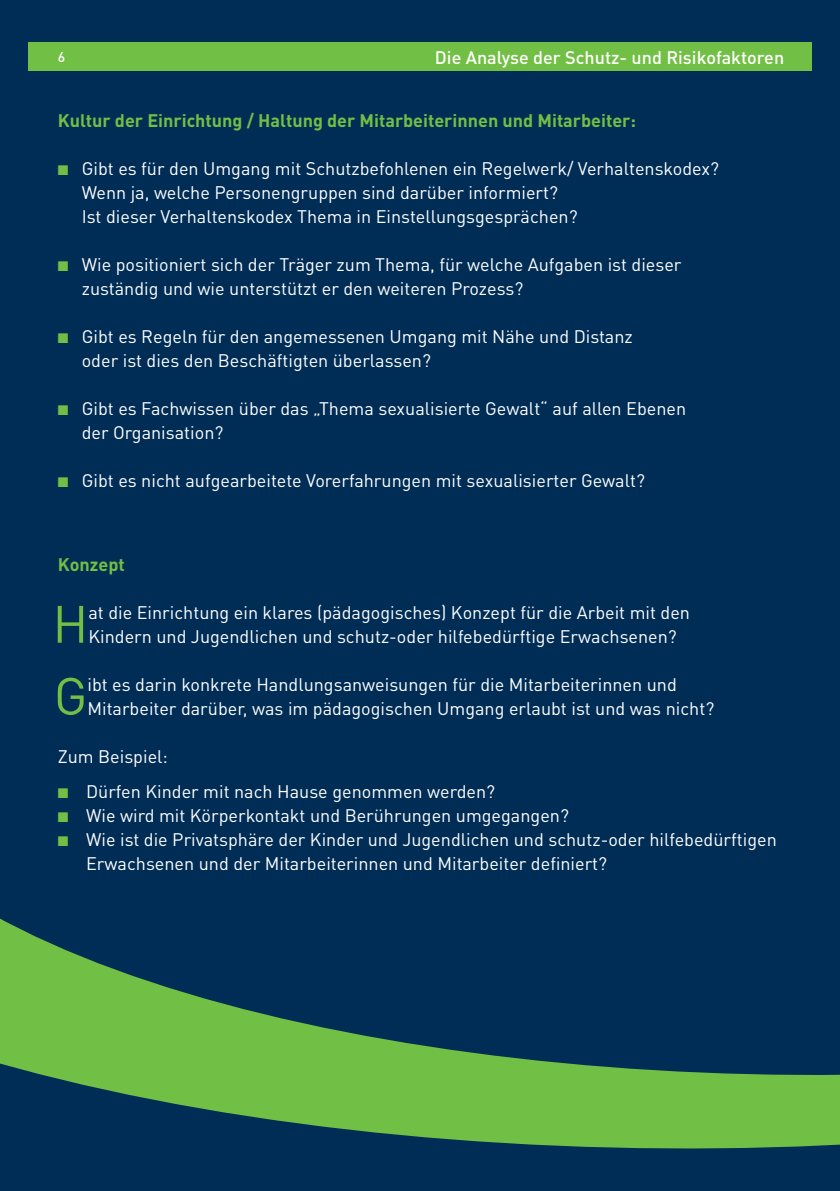
<style>
.page{position:relative;width:840px;height:1191px;background:#fff}
.page>*{position:absolute;margin:0;border:0;box-sizing:border-box;transform-origin:0 0}
.t1{font:51.8px "DIN Pro";color:#71bf44}
.t2{font:18px/24px "DIN Pro";color:#fff}
.t3{font:700 18px "DIN Pro";color:#71bf44}
.t4{font:500 18px "DIN Pro";color:#fff}
.t5{font:500 14px "DIN Pro";color:#fff}
.s1{color:#71bf44}
</style>
<div class="page">
<svg style="left:839px;top:879px;width:1px;height:312px"></svg>
<div style="left:0;top:0;width:839px;height:1191px;background:#002d56"></div>
<svg style="left:0;top:918px;width:839px;height:231px"></svg>
<div style="left:28px;top:43px;width:783px;height:28px;background:#71bf44"></div>
<p class="t5" style="left:58px;top:47px;width:9px">6</p>
<p class="t4" style="left:434px;top:45px;width:350px">Die Analyse der Schutz- und Risikofaktoren</p>
<p class="t3" style="left:58px;top:108px;width:579px">Kultur der Einrichtung / Haltung der Mitarbeiterinnen und Mitarbeiter:</p>
<p class="t2" style="left:82px;top:156px;width:638px;text-indent:-24px"><span class="s1">■</span> Gibt es für den Umgang mit Schutzbefohlenen ein Regelwerk/ Verhaltenskodex?<br>Wenn ja, welche Personengruppen sind darüber informiert?<br>Ist dieser Verhaltenskodex Thema in Einstellungsgesprächen?</p>
<p class="t2" style="left:82px;top:252px;width:601px;text-indent:-24px"><span class="s1">■</span> Wie positioniert sich der Träger zum Thema, für welche Aufgaben ist dieser zuständig und wie unterstützt er den weiteren Prozess?</p>
<p class="t2" style="left:82px;top:324px;width:552px;text-indent:-24px"><span class="s1">■</span> Gibt es Regeln für den angemessenen Umgang mit Nähe und Distanz oder ist dies den Beschäftigten überlassen?</p>
<p class="t2" style="left:82px;top:396px;width:605px;text-indent:-24px"><span class="s1">■</span> Gibt es Fachwissen über das „Thema sexualisierte Gewalt“ auf allen Ebenen der Organisation?</p>
<p class="t2" style="left:58px;top:468px;width:588px"><span class="s1">■</span> Gibt es nicht aufgearbeitete Vorerfahrungen mit sexualisierter Gewalt?</p>
<p class="t3" style="left:58px;top:552px;width:68px">Konzept</p>
<h1 class="t1" style="left:52px;top:589px;width:37px">H</h1>
<p class="t2" style="left:88px;top:599px;width:602px">at die Einrichtung ein klares (pädagogisches) Konzept für die Arbeit mit den<br>Kindern und Jugendlichen und schutz-oder hilfebedürftige Erwachsenen?</p>
<h1 class="t1" style="left:54px;top:661px;width:35px">G</h1>
<p class="t2" style="left:87px;top:671px;width:628px">ibt es darin konkrete Handlungsanweisungen für die Mitarbeiterinnen und<br>Mitarbeiter darüber, was im pädagogischen Umgang erlaubt ist und was nicht?</p>
<p class="t2" style="left:58px;top:743px;width:112px">Zum Beispiel:</p>
<p class="t2" style="left:58px;top:779px;width:438px"><span class="s1">■</span> Dürfen Kinder mit nach Hause genommen werden?</p>
<p class="t2" style="left:58px;top:803px;width:512px"><span class="s1">■</span> Wie wird mit Körperkontakt und Berührungen umgegangen?</p>
<p class="t2" style="left:86px;top:827px;width:691px;text-indent:-28px"><span class="s1">■</span> Wie ist die Privatsphäre der Kinder und Jugendlichen und schutz-oder hilfebedürftigen<br>Erwachsenen und der Mitarbeiterinnen und Mitarbeiter definiert?</p>
</div>
